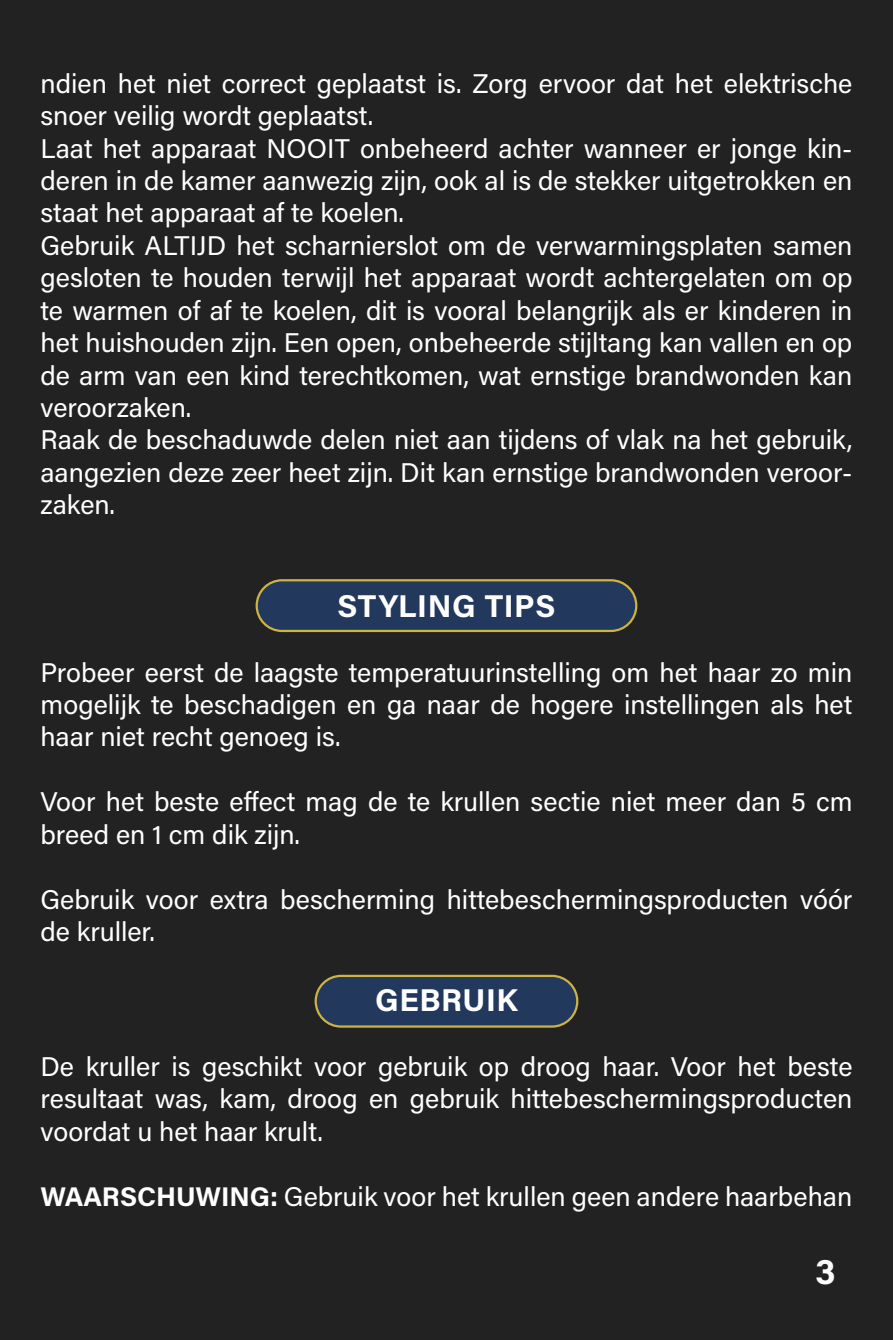
<style>
.page{position:relative;width:893px;height:1340px;background:#fff}
.page>*{position:absolute;margin:0;border:0;box-sizing:border-box;transform-origin:0 0}
.t1{font:700 36px "Acumin Pro";color:#fff}
.t2{font:700 31.5px "Acumin Pro";letter-spacing:.02em;color:#fff}
.t3{font:27px/32.4px "Acumin Pro";color:#fff;text-align:justify}
.s1{font-weight:700}
</style>
<div class="page">
<div style="left:0;top:0;width:893px;height:1339px;background:#222"></div>
<div style="left:257px;top:580px;width:379px;height:51px;background:#22395d;border-radius:25px"></div>
<div style="left:256px;top:579px;width:381px;height:53px;border:2px solid #cdb342;border-radius:25px"></div>
<div style="left:316px;top:975px;width:261px;height:51px;background:#22395d;border-radius:25px"></div>
<div style="left:315px;top:974px;width:263px;height:53px;border:2px solid #cdb342;border-radius:25px"></div>
<p class="t3" style="left:40px;top:66px;width:813px">ndien het niet correct geplaatst is. Zorg ervoor dat het elektrische snoer veilig wordt geplaatst.</p>
<p class="t3" style="left:40px;top:131px;width:813px">Laat het apparaat NOOIT onbeheerd achter wanneer er jonge kin&shy;deren in de kamer aanwezig zijn, ook al is de stekker uitgetrokken en staat het apparaat af te koelen.</p>
<p class="t3" style="left:40px;top:228px;width:814px">Gebruik ALTIJD het scharnierslot om de verwarmingsplaten samen gesloten te houden terwijl het apparaat wordt achtergelaten om op te warmen of af te koelen, dit is vooral belangrijk als er kinderen in het huishouden zijn. Een open, onbeheerde stijltang kan vallen en op de arm van een kind terechtkomen, wat ernstige brandwonden kan veroorzaken.</p>
<p class="t3" style="left:40px;top:422px;width:813px">Raak de beschaduwde delen niet aan tijdens of vlak na het gebruik, aangezien deze zeer heet zijn. Dit kan ernstige brandwonden veroor&shy;zaken.</p>
<p class="t2" style="left:337px;top:583px;width:220px">STYLING TIPS</p>
<p class="t3" style="left:40px;top:655px;width:813px">Probeer eerst de laagste temperatuurinstelling om het haar zo min mogelijk te beschadigen en ga naar de hogere instellingen als het haar niet recht genoeg is.</p>
<p class="t3" style="left:40px;top:784px;width:814px">Voor het beste effect mag de te krullen sectie niet meer dan 5 cm breed en 1 cm dik zijn.</p>
<p class="t3" style="left:40px;top:881px;width:813px">Gebruik voor extra bescherming hittebeschermingsproducten vóór de kruller.</p>
<p class="t2" style="left:375px;top:978px;width:144px">GEBRUIK</p>
<p class="t3" style="left:40px;top:1049px;width:813px">De kruller is geschikt voor gebruik op droog haar. Voor het beste resultaat was, kam, droog en gebruik hittebeschermingsproducten voordat u het haar krult.</p>
<p class="t3" style="left:40px;top:1178px;width:813px"><span class="s1">WAARSCHUWING:</span> Gebruik voor het krullen geen andere haarbehan</p>
<p class="t1" style="left:815px;top:1245px;width:22px">3</p>
</div>
